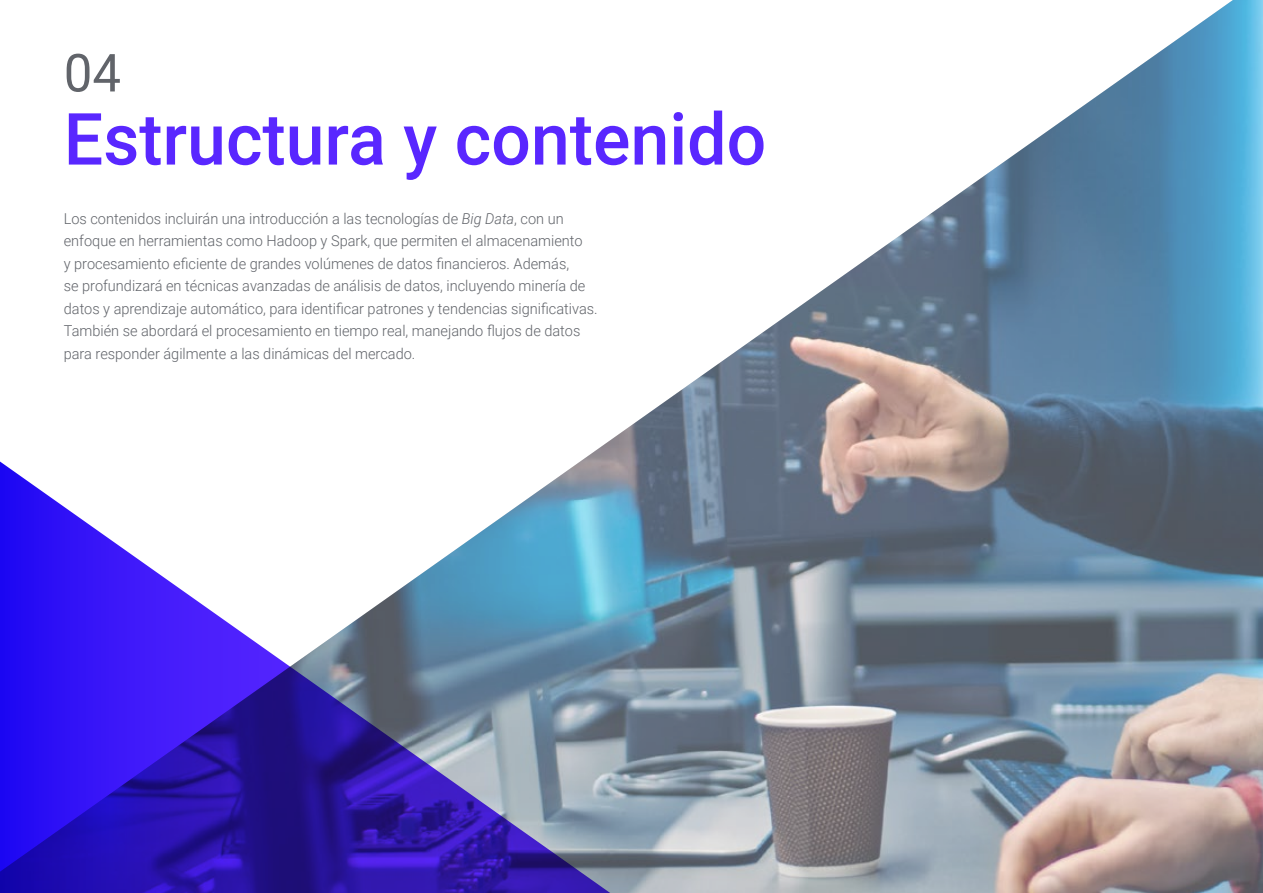
<style>
.page{position:relative;width:1263px;height:893px;background:#fff}
.page>*{position:absolute;margin:0;border:0;box-sizing:border-box;transform-origin:0 0}
.t1{font:500 72px "Roboto";color:#5927ff}
.t2{font:52.5px "Roboto";color:#61646a}
.t3{font:300 15px/22.5px "Roboto";color:#61646a}
.s1{font-style:italic}
</style>
<div class="page">
<img style="left:602px;top:0;width:661px;height:893px">
<svg style="left:0;top:446px;width:640px;height:447px"></svg>
<h2 class="t2" style="left:64px;top:36px;width:59px">04</h2>
<h1 class="t1" style="left:64px;top:89px;width:704px">Estructura y contenido</h1>
<p class="t3" style="left:64px;top:207px;width:535px">Los contenidos incluirán una introducción a las tecnologías de <span class="s1">Big Data</span>, con un enfoque en herramientas como Hadoop y Spark, que permiten el almacenamiento<br>y procesamiento eficiente de grandes volúmenes de datos financieros. Además,<br>se profundizará en técnicas avanzadas de análisis de datos, incluyendo minería de datos y aprendizaje automático, para identificar patrones y tendencias significativas.<br>También se abordará el procesamiento en tiempo real, manejando flujos de datos para responder ágilmente a las dinámicas del mercado.</p>
</div>
